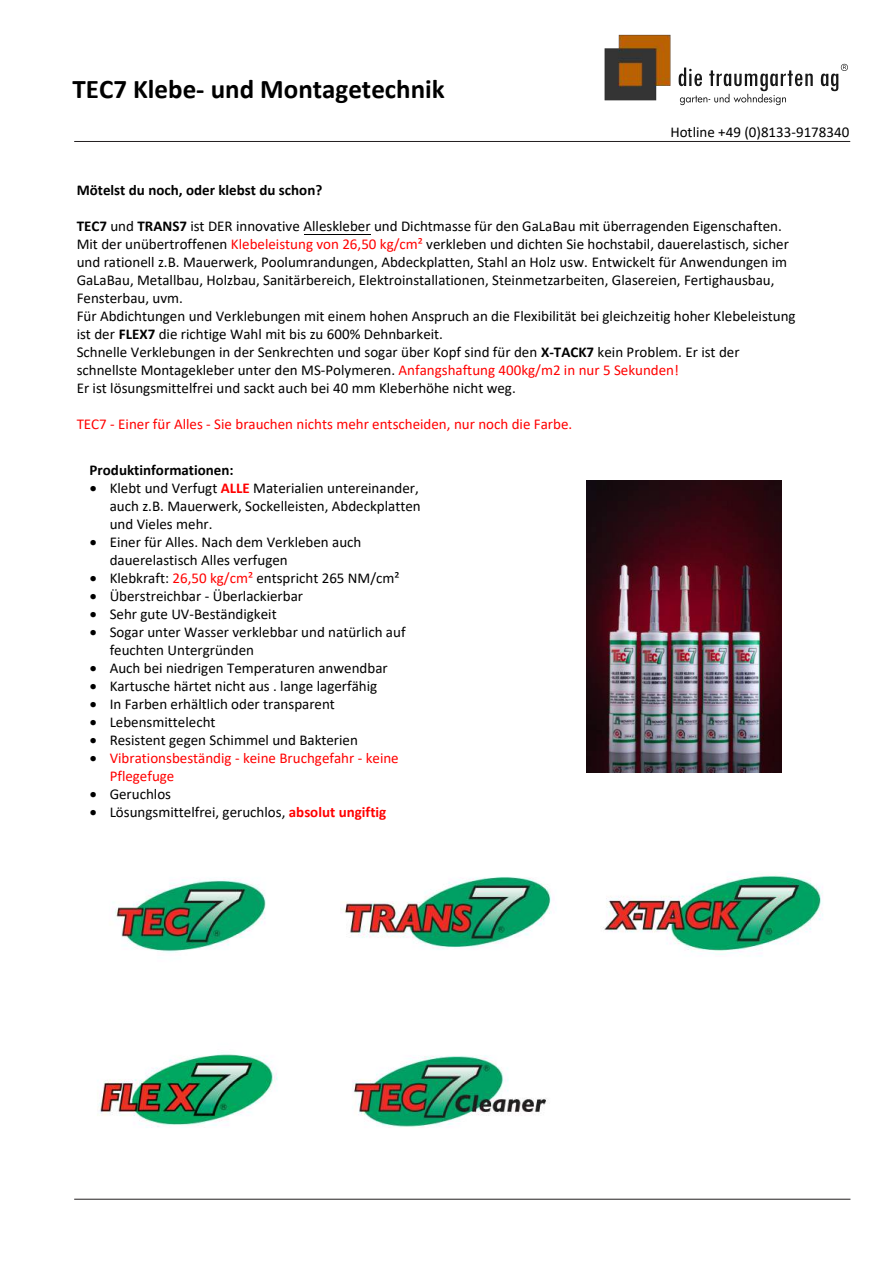
<style>
.page{position:relative;width:893px;height:1263px;background:#fff}
.page>*{position:absolute;margin:0;border:0;box-sizing:border-box;transform-origin:0 0}
.t1{font:35.25px "Calibri";color:#000}
.t2{font:700 27px "Calibri";color:#000}
.t3{font:15px/18px "Calibri";color:#000}
.t4{font:15px/18px "Calibri";color:#f00}
.t5{font:700 15px "Calibri";color:#000}
.s1{font-weight:700}
.s2{color:#f00}
.s3{font-weight:700;color:#f00}
.s4{color:#000}
</style>
<div class="page">
<hr style="left:74px;top:141px;width:776px;height:1px;background:#231f20">
<hr style="left:74px;top:1199px;width:776px;height:1px;background:#231f20">
<img style="left:604px;top:34px;width:244px;height:72px">
<hr style="left:304px;top:234px;width:66px;height:1px;background:#000">
<img style="left:586px;top:480px;width:196px;height:293px">
<img style="left:603px;top:873px;width:220px;height:84px">
<img style="left:97px;top:1052px;width:181px;height:76px">
<img style="left:352px;top:1055px;width:195px;height:73px">
<img style="left:112px;top:879px;width:154px;height:74px">
<img style="left:340px;top:876px;width:212px;height:74px">
<h1 class="t1" style="left:73px;top:53px;width:84px">VISTA</h1>
<h2 class="t2" style="left:73px;top:70px;width:374px">TEC7 Klebe- und Montagetechnik</h2>
<p class="t3" style="left:670px;top:123px;width:180px">Hotline +49 (0)8133-9178340</p>
<p class="t5" style="left:77px;top:179px;width:247px">Mötelst du noch, oder klebst du schon?</p>
<p class="t3" style="left:77px;top:216px;width:720px"><span class="s1">TEC7</span> und <span class="s1">TRANS7</span> ist DER innovative Alleskleber und Dichtmasse für den GaLaBau mit überragenden Eigenschaften.<br>Mit der unübertroffenen <span class="s2">Klebeleistung von 26,50 kg/cm²</span> verkleben und dichten Sie hochstabil, dauerelastisch, sicher und rationell z.B. Mauerwerk, Poolumrandungen, Abdeckplatten, Stahl an Holz usw. Entwickelt für Anwendungen im GaLaBau, Metallbau, Holzbau, Sanitärbereich, Elektroinstallationen, Steinmetzarbeiten, Glasereien, Fertighausbau, Fensterbau, uvm.<br>Für Abdichtungen und Verklebungen mit einem hohen Anspruch an die Flexibilität bei gleichzeitig hoher Klebeleistung ist der <span class="s1">FLEX7</span> die richtige Wahl mit bis zu 600% Dehnbarkeit.<br>Schnelle Verklebungen in der Senkrechten und sogar über Kopf sind für den <span class="s1">X-TACK7</span> kein Problem. Er ist der schnellste Montagekleber unter den MS-Polymeren. <span class="s2">Anfangshaftung 400kg/m2 in nur 5 Sekunden!<br></span>Er ist lösungsmittelfrei und sackt auch bei 40 mm Kleberhöhe nicht weg.</p>
<p class="t4" style="left:77px;top:414px;width:497px">TEC7 - Einer für Alles - Sie brauchen nichts mehr entscheiden, nur noch die Farbe.</p>
<p class="t5" style="left:90px;top:459px;width:146px">Produktinformationen:</p>
<p class="t3" style="left:110px;top:479px;width:313px;text-indent:-20px">• Klebt und Verfugt <span class="s3">ALLE</span> Materialien untereinander, auch z.B. Mauerwerk, Sockelleisten, Abdeckplatten und Vieles mehr.</p>
<p class="t3" style="left:110px;top:533px;width:253px;text-indent:-20px">• Einer für Alles. Nach dem Verkleben auch dauerelastisch Alles verfugen</p>
<p class="t3" style="left:90px;top:569px;width:311px">• Klebkraft: <span class="s2">26,50 kg/cm²</span> entspricht 265 NM/cm²</p>
<p class="t3" style="left:90px;top:587px;width:215px">• Überstreichbar - Überlackierbar</p>
<p class="t3" style="left:90px;top:605px;width:189px">• Sehr gute UV-Beständigkeit</p>
<p class="t3" style="left:110px;top:623px;width:297px;text-indent:-20px">• Sogar unter Wasser verklebbar und natürlich auf feuchten Untergründen</p>
<p class="t3" style="left:90px;top:659px;width:300px">• Auch bei niedrigen Temperaturen anwendbar</p>
<p class="t3" style="left:90px;top:677px;width:289px">• Kartusche härtet nicht aus . lange lagerfähig</p>
<p class="t3" style="left:90px;top:695px;width:247px">• In Farben erhältlich oder transparent</p>
<p class="t3" style="left:90px;top:713px;width:127px">• Lebensmittelecht</p>
<p class="t3" style="left:90px;top:731px;width:270px">• Resistent gegen Schimmel und Bakterien</p>
<p class="t4" style="left:110px;top:748px;width:291px;text-indent:-20px"><span class="s4">•</span> Vibrationsbeständig - keine Bruchgefahr - keine<br>Pflegefuge</p>
<p class="t3" style="left:90px;top:784px;width:83px">• Geruchlos</p>
<p class="t3" style="left:90px;top:802px;width:298px">• Lösungsmittelfrei, geruchlos, <span class="s3">absolut ungiftig</span></p>
</div>
